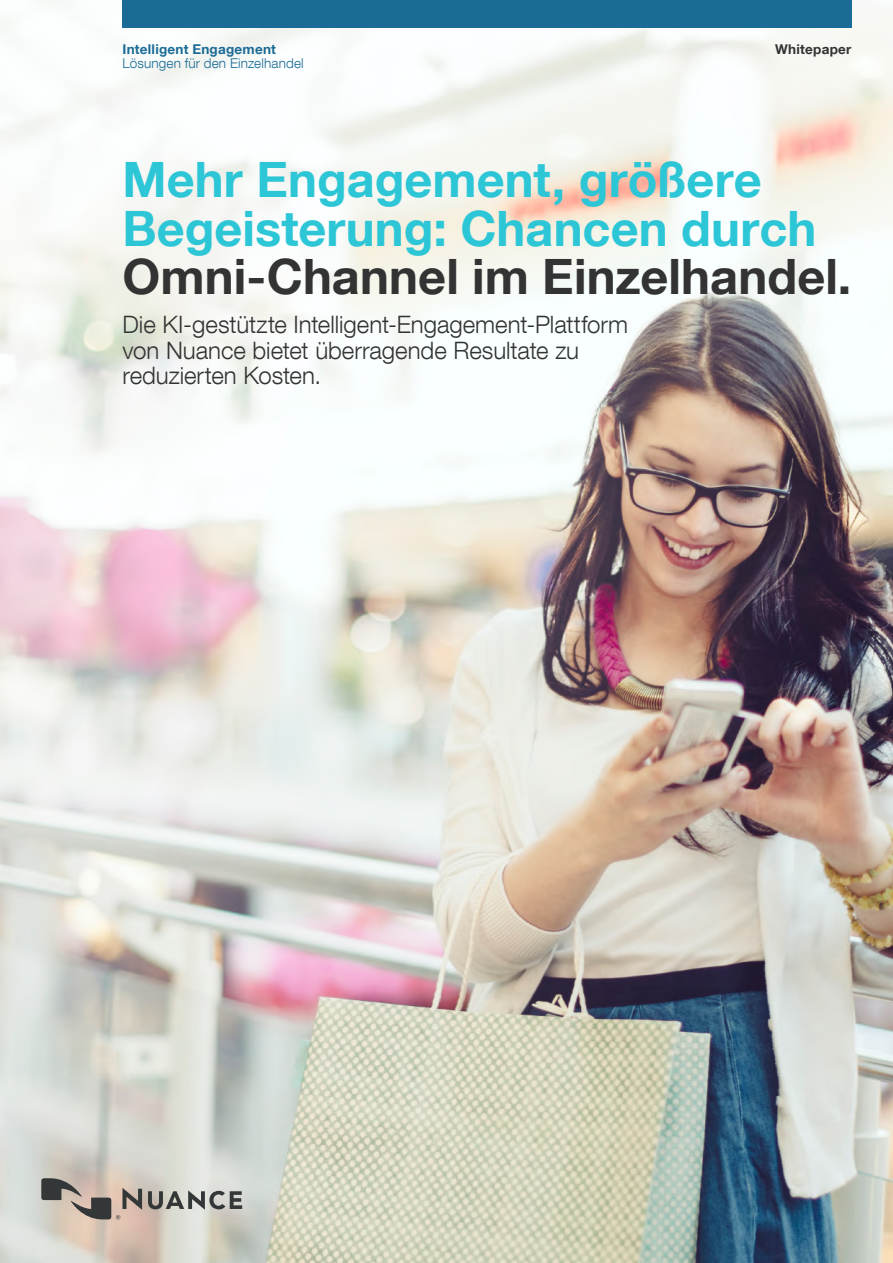
<style>
.page{position:relative;width:893px;height:1263px;background:#fff}
.page>*{position:absolute;margin:0;border:0;box-sizing:border-box;transform-origin:0 0}
.t1{font:700 48.75px/48.8px "Helvetica Neue LT Com";color:#2dc6d6}
.t2{font:700 48.75px "Helvetica Neue LT Com";color:#333}
.t3{font:300 24px/25.5px "Helvetica Neue LT Com";color:#333}
.t4{font:300 13.5px "Helvetica Neue LT Com";letter-spacing:.01em;color:#1a6b96}
.t5{font:700 13.5px "Helvetica Neue LT Com";letter-spacing:.02em;color:#1a6b96}
.t6{font:700 13.5px "Helvetica Neue LT Com";letter-spacing:.02em;color:#333}
</style>
<div class="page">
<img style="left:0;top:0;width:893px;height:1263px">
<div style="left:122px;top:0;width:729px;height:27px;background:#1a6b96"></div>
<svg style="left:148px;top:1190px;width:94px;height:20px;background:#949591"></svg>
<svg style="left:41px;top:1178px;width:101px;height:41px;background:#a3978d"></svg>
<p class="t5" style="left:122px;top:41px;width:155px">Intelligent Engagement</p>
<p class="t6" style="left:775px;top:41px;width:78px">Whitepaper</p>
<p class="t4" style="left:122px;top:55px;width:183px">Lösungen für den Einzelhandel</p>
<h1 class="t1" style="left:122px;top:154px;width:695px">Mehr Engagement, größere<br>Begeisterung: Chancen durch</h1>
<h1 class="t2" style="left:122px;top:246px;width:730px">Omni-Channel im Einzelhandel.</h1>
<p class="t3" style="left:122px;top:312px;width:507px">Die KI-gestützte Intelligent-Engagement-Plattform von Nuance bietet überragende Resultate zu reduzierten Kosten.</p>
</div>
